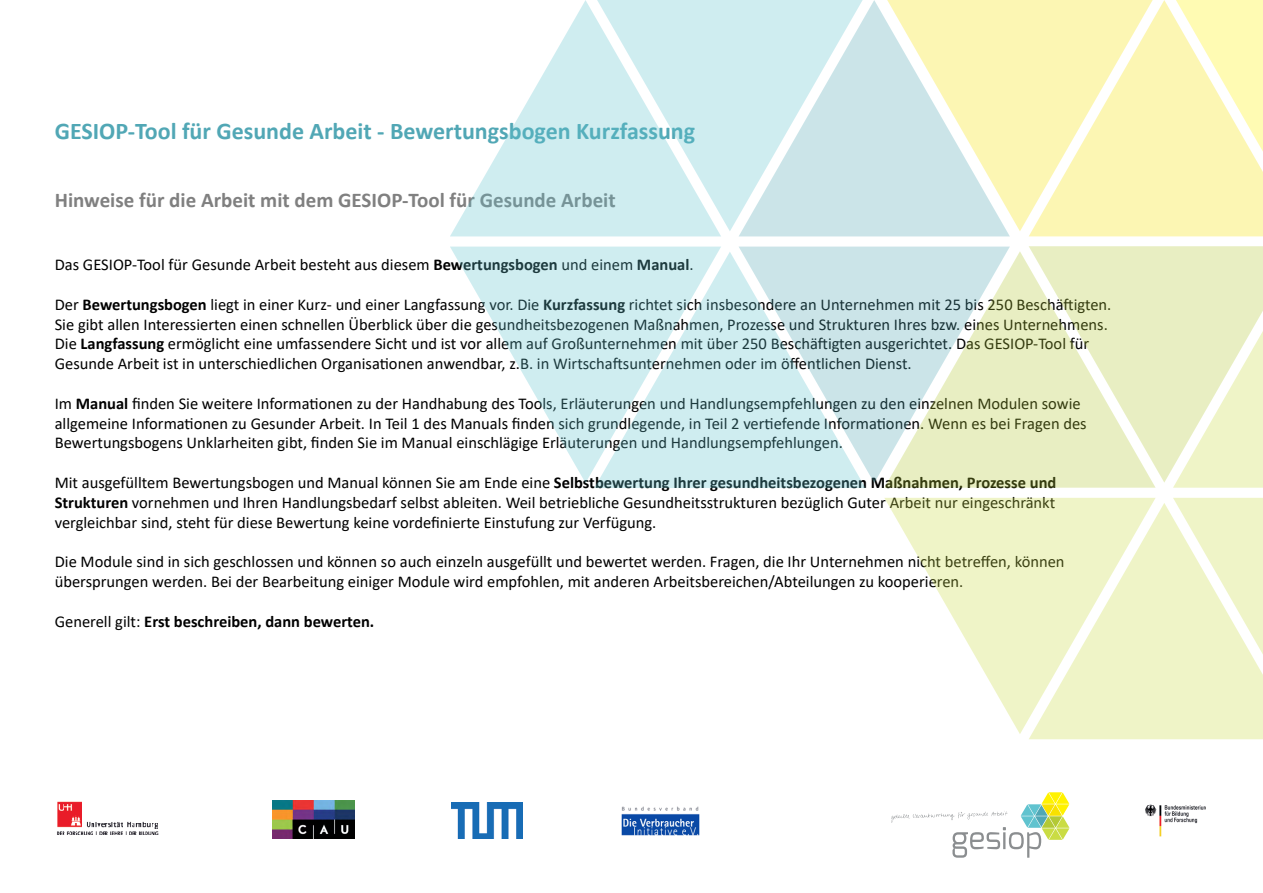
<style>
.page{position:relative;width:1263px;height:893px;background:#fff}
.page>*{position:absolute;margin:0;border:0;box-sizing:border-box;transform-origin:0 0}
.t1{font:700 24px "Calibri";color:#51a7b5}
.t2{font:700 21px "Calibri";color:#808080}
.t3{font:16.5px/19.8px "Calibri";color:#000}
.t4{font:700 16.5px "Calibri";color:#000}
.s1{font-weight:700}
.s2{font-weight:400}
</style>
<div class="page">
<img style="left:272px;top:801px;width:83px;height:37px">
<img style="left:452px;top:803px;width:70px;height:35px">
<img style="left:621px;top:806px;width:79px;height:30px">
<svg style="left:891px;top:792px;width:178px;height:65px"></svg>
<img style="left:1145px;top:804px;width:61px;height:33px">
<div style="left:739px;top:0;width:271px;height:236px;background:#cbe4e8"></div>
<svg style="left:450px;top:0;width:271px;height:236px;fill:#cfedf0"></svg>
<svg style="left:594px;top:0;width:271px;height:231px;fill:#cfedf0"></svg>
<div style="left:594px;top:252px;width:271px;height:236px;background:#cfedf0"></div>
<svg style="left:450px;top:247px;width:271px;height:236px;fill:#cfedf0"></svg>
<svg style="left:738px;top:247px;width:272px;height:236px;fill:#cbe4e8"></svg>
<div style="left:1029px;top:0;width:234px;height:236px;background:#fcf6b3"></div>
<svg style="left:884px;top:0;width:271px;height:231px;fill:#fcf6b3"></svg>
<svg style="left:1173px;top:0;width:90px;height:231px"></svg>
<svg style="left:1173px;top:483px;width:90px;height:5px"></svg>
<svg style="left:884px;top:251px;width:271px;height:237px;fill:#e8eec2"></svg>
<svg style="left:1029px;top:246px;width:234px;height:237px;fill:#e8eec2"></svg>
<div style="left:1029px;top:503px;width:234px;height:236px;background:#eff4c7"></div>
<svg style="left:884px;top:498px;width:271px;height:236px;fill:#eff4c7"></svg>
<svg style="left:1173px;top:498px;width:90px;height:236px"></svg>
<svg style="left:57px;top:801px;width:102px;height:34px"></svg>
<h1 class="t1" style="left:55px;top:114px;width:642px">GESIOP-Tool für Gesunde Arbeit - Bewertungsbogen Kurzfassung</h1>
<p class="t2" style="left:55px;top:185px;width:562px">Hinweise für die Arbeit mit dem GESIOP-Tool für Gesunde Arbeit</p>
<p class="t3" style="left:55px;top:254px;width:640px">Das GESIOP-Tool für Gesunde Arbeit besteht aus diesem <span class="s1">Bewertungsbogen</span> und einem <span class="s1">Manual</span>.</p>
<p class="t3" style="left:55px;top:294px;width:1058px">Der <span class="s1">Bewertungsbogen</span> liegt in einer Kurz- und einer Langfassung vor. Die <span class="s1">Kurzfassung</span> richtet sich insbesondere an Unternehmen mit 25 bis 250 Beschäftigten.<br>Sie gibt allen Interessierten einen schnellen Überblick über die gesundheitsbezogenen Maßnahmen, Prozesse und Strukturen Ihres bzw. eines Unternehmens.<br>Die <span class="s1">Langfassung</span> ermöglicht eine umfassendere Sicht und ist vor allem auf Großunternehmen mit über 250 Beschäftigten ausgerichtet. Das GESIOP-Tool für Gesunde Arbeit ist in unterschiedlichen Organisationen anwendbar, z.B. in Wirtschaftsunternehmen oder im öffentlichen Dienst.</p>
<p class="t3" style="left:55px;top:393px;width:1033px">Im <span class="s1">Manual</span> finden Sie weitere Informationen zu der Handhabung des Tools, Erläuterungen und Handlungsempfehlungen zu den einzelnen Modulen sowie allgemeine Informationen zu Gesunder Arbeit. In Teil 1 des Manuals finden sich grundlegende, in Teil 2 vertiefende Informationen. Wenn es bei Fragen des<br>Bewertungsbogens Unklarheiten gibt, finden Sie im Manual einschlägige Erläuterungen und Handlungsempfehlungen.</p>
<p class="t3" style="left:55px;top:472px;width:1003px;text-align:justify">Mit ausgefülltem Bewertungsbogen und Manual können Sie am Ende eine <span class="s1">Selbstbewertung Ihrer gesundheitsbezogenen Maßnahmen, Prozesse und Strukturen</span> vornehmen und Ihren Handlungsbedarf selbst ableiten. Weil betriebliche Gesundheitsstrukturen bezüglich Guter Arbeit nur eingeschränkt vergleichbar sind, steht für diese Bewertung keine vordefinierte Einstufung zur Verfügung.</p>
<p class="t3" style="left:55px;top:551px;width:1011px">Die Module sind in sich geschlossen und können so auch einzeln ausgefüllt und bewertet werden. Fragen, die Ihr Unternehmen nicht betreffen, können übersprungen werden. Bei der Bearbeitung einiger Module wird empfohlen, mit anderen Arbeitsbereichen/Abteilungen zu kooperieren.</p>
<p class="t4" style="left:55px;top:609px;width:321px"><span class="s2">Generell gilt:</span> Erst beschreiben, dann bewerten.</p>
</div>
